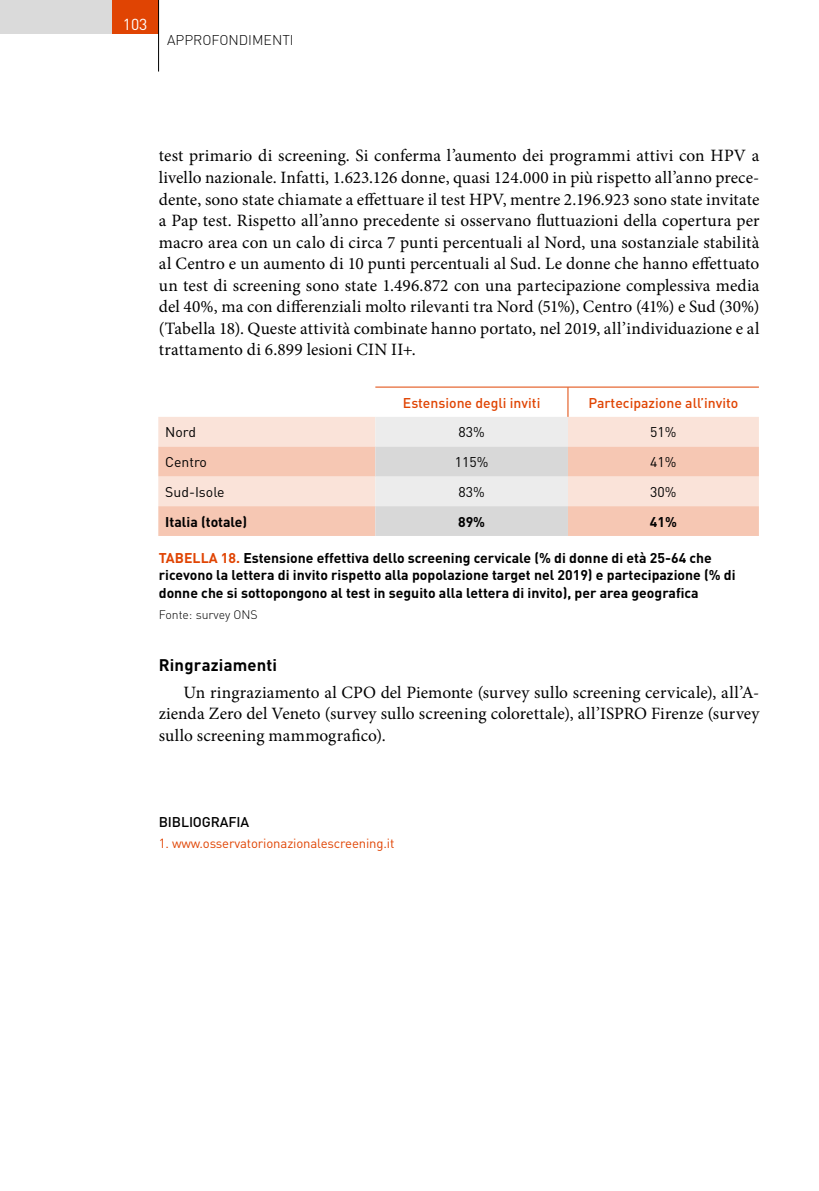
<style>
.page{position:relative;width:819px;height:1191px;background:#fff}
.page>*{position:absolute;margin:0;border:0;box-sizing:border-box;transform-origin:0 0}
.t1{font:17.32px/21.5px "Minion Pro";letter-spacing:.01em;color:#000;text-align:justify}
.t2{font:700 16.62px "DIN";letter-spacing:.01em;color:#000}
.t3{font:15.75px "DIN";color:#fff}
.t4{font:700 14px/17.5px "DIN";color:#000}
.t5{font:500 14px "DIN";color:#e04403}
.t6{font:14px "DIN";color:#000}
.t7{font:300 14px "DIN";color:#000}
.t8{font:500 14px "DIN";letter-spacing:-.01em;color:#000}
.t9{font:13.12px "DIN";letter-spacing:-.01em;color:#e04403}
.t10{font:300 12.25px "DIN";color:#000}
.s1{color:#e04403}
</style>
<div class="page">
<div style="left:0;top:0;width:159px;height:34px;background:#dadada"></div>
<div style="left:113px;top:0;width:46px;height:34px;background:#e04403"></div>
<hr style="left:158px;top:0;width:1px;height:72px;background:#000">
<div style="left:158px;top:417px;width:600px;height:29px;background:#fae3d9"></div>
<svg style="left:158px;top:446px;width:600px;height:90px;background:#f7d0c0"></svg>
<svg style="left:375px;top:417px;width:193px;height:119px;background:#e2e2e2"></svg>
<hr style="left:567px;top:387px;width:1px;height:30px;background:#e04403">
<hr style="left:375px;top:387px;width:193px;height:1px;background:#e04403">
<hr style="left:568px;top:387px;width:190px;height:1px;background:#e04403">
<p class="t3" style="left:123px;top:14px;width:26px">103</p>
<p class="t7" style="left:167px;top:31px;width:128px">APPROFONDIMENTI</p>
<p class="t1" style="left:159px;top:145px;width:602px">test primario di screening. Si conferma l’aumento dei programmi attivi con HPV a livello nazionale. Infatti, 1.623.126 donne, quasi 124.000 in più rispetto all’anno prece&shy;dente, sono state chiamate a effettuare il test HPV, mentre 2.196.923 sono state invitate a Pap test. Rispetto all’anno precedente si osservano fluttuazioni della copertura per macro area con un calo di circa 7 punti percentuali al Nord, una sostanziale stabilità al Centro e un aumento di 10 punti percentuali al Sud. Le donne che hanno effettuato un test di screening sono state 1.496.872 con una partecipazione complessiva media del 40%, ma con differenziali molto rilevanti tra Nord (51%), Centro (41%) e Sud (30%) (Tabella 18). Queste attività combinate hanno portato, nel 2019, all’individuazione e al trattamento di 6.899 lesioni CIN II+.</p>
<p class="t5" style="left:403px;top:394px;width:139px">Estensione degli inviti</p>
<p class="t5" style="left:588px;top:394px;width:151px">Partecipazione all’invito</p>
<p class="t6" style="left:165px;top:424px;width:32px">Nord</p>
<p class="t6" style="left:458px;top:424px;width:28px">83%</p>
<p class="t6" style="left:650px;top:424px;width:28px">51%</p>
<p class="t6" style="left:165px;top:453px;width:43px">Centro</p>
<p class="t6" style="left:455px;top:453px;width:35px">115%</p>
<p class="t6" style="left:650px;top:453px;width:28px">41%</p>
<p class="t6" style="left:165px;top:483px;width:61px">Sud-Isole</p>
<p class="t6" style="left:458px;top:483px;width:28px">83%</p>
<p class="t6" style="left:650px;top:483px;width:28px">30%</p>
<p class="t4" style="left:165px;top:512px;width:83px">Italia (totale)</p>
<p class="t4" style="left:458px;top:512px;width:29px">89%</p>
<p class="t4" style="left:650px;top:512px;width:29px">41%</p>
<p class="t4" style="left:159px;top:548px;width:578px"><span class="s1">TABELLA 18.</span> Estensione effettiva dello screening cervicale (% di donne di età 25-64 che ricevono la lettera di invito rispetto alla popolazione target nel 2019) e partecipazione (% di donne che si sottopongono al test in seguito alla lettera di invito), per area geografica</p>
<p class="t10" style="left:159px;top:606px;width:100px">Fonte: survey ONS</p>
<p class="t2" style="left:159px;top:654px;width:120px">Ringraziamenti</p>
<p class="t1" style="left:159px;top:681px;width:602px;text-indent:25px">Un ringraziamento al CPO del Piemonte (survey sullo screening cervicale), all’A&shy;zienda Zero del Veneto (survey sullo screening colorettale), all’ISPRO Firenze (survey sullo screening mammografico).</p>
<p class="t8" style="left:159px;top:813px;width:92px">BIBLIOGRAFIA</p>
<p class="t9" style="left:159px;top:835px;width:237px">1. www.osservatorionazionalescreening.it</p>
</div>
